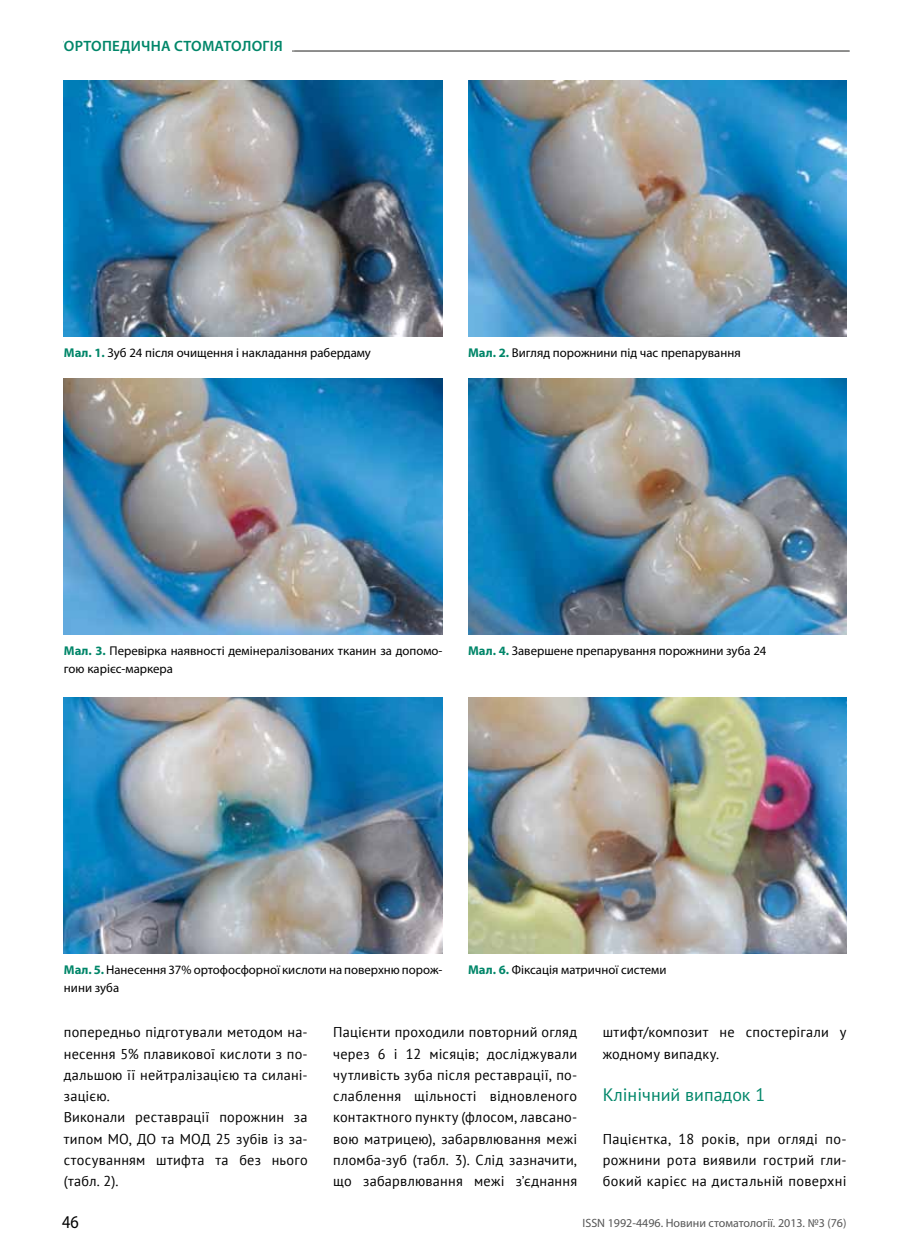
<style>
.page{position:relative;width:902px;height:1259px;background:#fff}
.page>*{position:absolute;margin:0;border:0;box-sizing:border-box;transform-origin:0 0}
.t1{font:18px "PT Sans";color:#008669}
.t2{font:18px "Myriad Pro";color:#000;scale:.9 1}
.t3{font:600 15px "Myriad Pro";letter-spacing:.02em;color:#008669}
.t4{font:14.25px/21.3px "PT Sans";letter-spacing:.02em;color:#000}
.t5{font:12.75px/18px "Myriad Pro";color:#000}
.t6{font:12px "Myriad Pro";color:#565656}
.s1{font-weight:700;color:#008669}
</style>
<div class="page">
<hr style="left:151px;top:50px;width:698px;height:2px;background:#878786">
<div style="left:64px;top:40px;width:227px;height:20px;background:#fff"></div>
<img style="left:64px;top:80px;width:378px;height:256px">
<img style="left:64px;top:378px;width:378px;height:256px">
<img style="left:64px;top:697px;width:378px;height:256px">
<img style="left:468px;top:80px;width:378px;height:256px">
<img style="left:468px;top:378px;width:378px;height:256px">
<img style="left:468px;top:697px;width:378px;height:256px">
<p class="t3" style="left:64px;top:38px;width:222px">Терапевтична стоматологія</p>
<p class="t3" style="left:64px;top:38px;width:220px">ОРТОпедична стоматологія</p>
<p class="t5" style="left:64px;top:343px;width:308px"><span class="s1">Мал. 1.</span> Зуб 24 після очищення і накладання рабердаму</p>
<p class="t5" style="left:468px;top:343px;width:274px"><span class="s1">Мал. 2.</span> Вигляд порожнини під час препарування</p>
<p class="t5" style="left:64px;top:641px;width:380px"><span class="s1">Мал. 3.</span> Перевірка наявності демінералізованих тканин за допомо&shy;гою карієс-маркера</p>
<p class="t5" style="left:468px;top:641px;width:300px"><span class="s1">Мал. 4.</span> Завершене препарування порожнини зуба 24</p>
<p class="t5" style="left:64px;top:960px;width:380px"><span class="s1">Мал. 5.</span> Нанесення 37% ортофосфорної кислоти на поверхню порож&shy;нини зуба</p>
<p class="t5" style="left:468px;top:960px;width:200px"><span class="s1">Мал. 6.</span> Фіксація матричної системи</p>
<p class="t4" style="left:64px;top:1021px;width:245px">попередньо підготували методом на&shy;несення 5% плавикової кислоти з по&shy;дальшою її нейтралізацією та силані&shy;зацією.<br>Виконали реставрації порожнин за типом МО, ДО та МОД 25 зубів із за&shy;стосуванням штифта та без нього (табл. 2).</p>
<p class="t4" style="left:333px;top:1021px;width:245px;text-align:justify">Пацієнти проходили повторний огляд через 6 і 12 місяців; досліджували чутливість зуба після реставрації, по&shy;слаблення щільності відновленого контактного пункту (флосом, лавсано&shy;вою матрицею), забарвлювання межі пломба-зуб (табл. 3). Слід зазначити, що забарвлювання межі з’єднання</p>
<p class="t4" style="left:602px;top:1021px;width:245px">штифт/композит не спостерігали у жодному випадку.</p>
<p class="t1" style="left:602px;top:1083px;width:164px">Клінічний випадок 1</p>
<p class="t4" style="left:602px;top:1127px;width:245px;text-align:justify">Пацієнтка, 18 років, при огляді по&shy;рожнини рота виявили гострий гли&shy;бокий карієс на дистальній поверхні</p>
<p class="t2" style="left:62px;top:1211px;width:20px">46</p>
<p class="t6" style="left:582px;top:1215px;width:265px">ISSN 1992-4496. Новини стоматології. 2013. №3 (76)</p>
</div>
